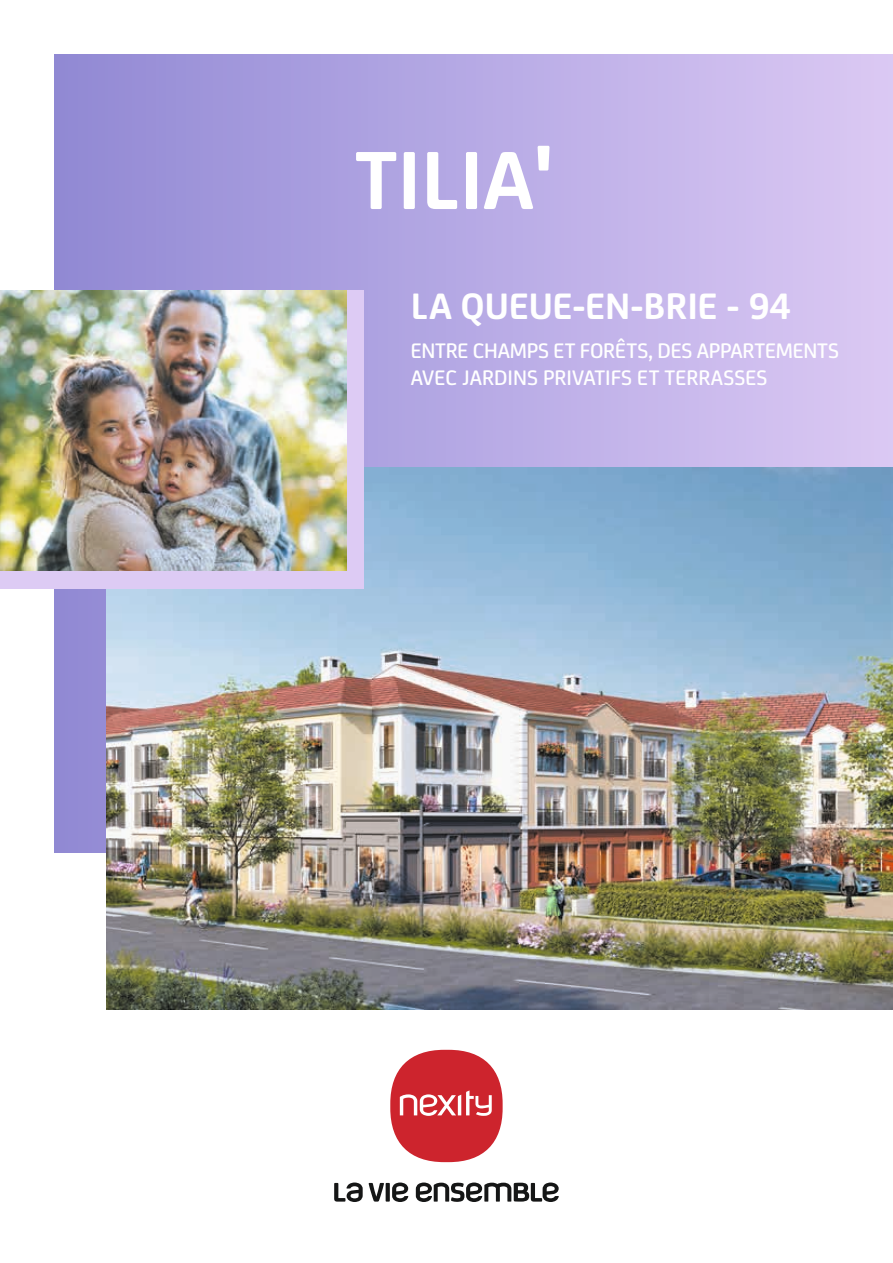
<style>
.page{position:relative;width:893px;height:1263px;background:#fff}
.page>*{position:absolute;margin:0;border:0;box-sizing:border-box;transform-origin:0 0}
.t1{font:700 88.2px "Nexity";color:#fff}
.t2{font:700 39.3px "Nexity";color:#fff}
.t3{font:500 22.5px/27px "Nexity";letter-spacing:-.005em;color:#fff}
</style>
<div class="page">
<div style="left:54px;top:54px;width:839px;height:799px;background:linear-gradient(to right,#918ad4,#dbc9f4)"></div>
<img style="left:106px;top:468px;width:787px;height:541px">
<svg style="left:334px;top:1182px;width:29px;height:20px"></svg>
<svg style="left:369px;top:1183px;width:15px;height:18px"></svg>
<svg style="left:386px;top:1183px;width:4px;height:18px"></svg>
<svg style="left:392px;top:1182px;width:16px;height:20px"></svg>
<svg style="left:416px;top:1182px;width:143px;height:20px"></svg>
<div style="left:390px;top:1050px;width:113px;height:112px;background:#cd242d;border-radius:54px"></div>
<svg style="left:400px;top:1090px;width:92px;height:26px"></svg>
<div style="left:346px;top:291px;width:17px;height:297px;background:#ddcbf4"></div>
<img style="left:0;top:291px;width:346px;height:280px">
<div style="left:0;top:571px;width:363px;height:17px;background:#ddcbf4"></div>
<h1 class="t1" style="left:355px;top:114px;width:200px">TILIA'</h1>
<h2 class="t2" style="left:411px;top:276px;width:382px">LA QUEUE-EN-BRIE - 94</h2>
<p class="t3" style="left:411px;top:336px;width:430px">ENTRE CHAMPS ET FORÊTS, DES APPARTEMENTS<br>AVEC JARDINS PRIVATIFS ET TERRASSES</p>
</div>
